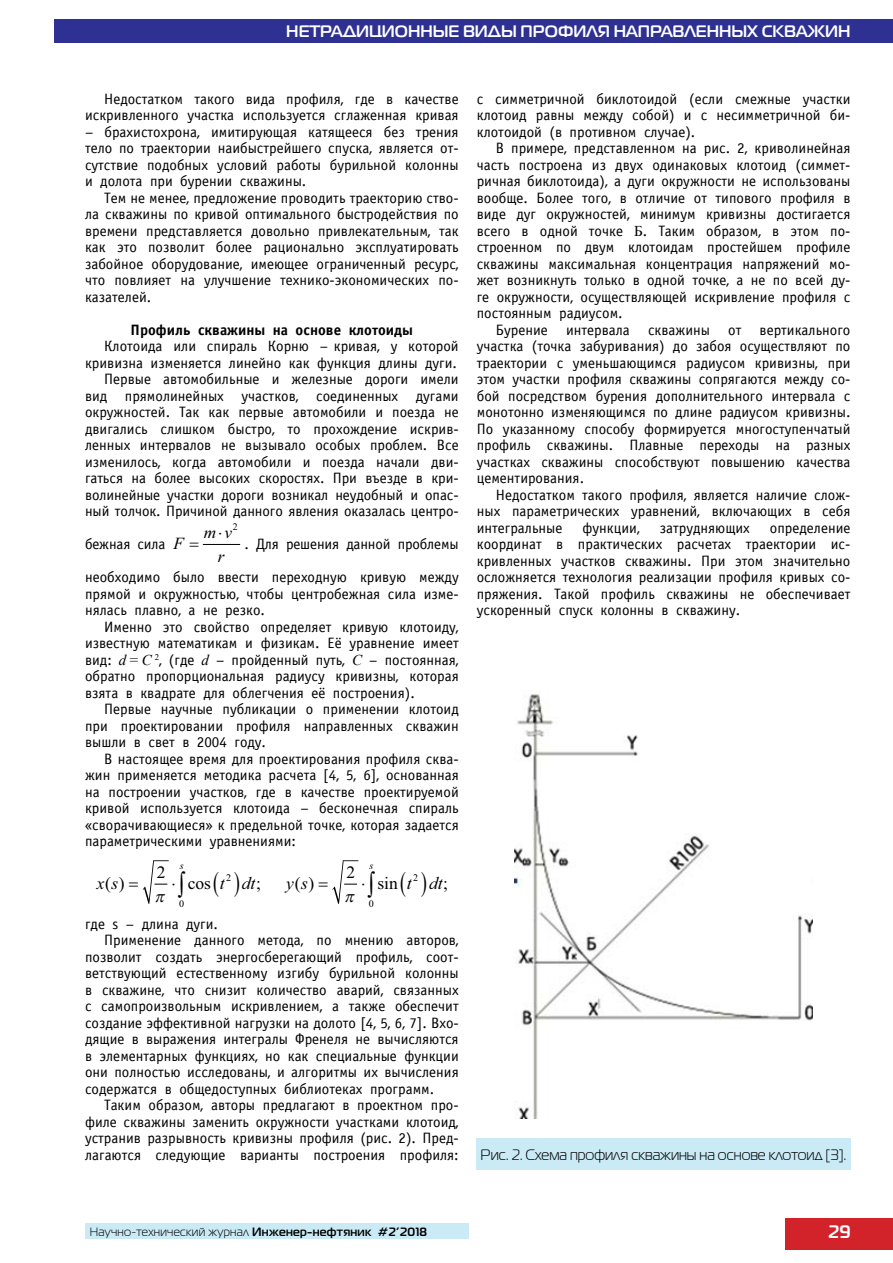
<style>
.page{position:relative;width:893px;height:1263px;background:#fff}
.page>*{position:absolute;margin:0;border:0;box-sizing:border-box;transform-origin:0 0}
.t1{font:700 18px "PT Magistral";color:#fff}
.t2{font:17.4px "Times New Roman";color:#000}
.t3{font:italic 17.4px "Times New Roman";color:#000}
.t4{font:italic 16.95px/24px "Times New Roman";color:#000;text-align:center}
.t5{font:700 16.5px "PT Magistral";color:#fff}
.t6{font:15px/16.5px "Officina Sans";color:#000;text-align:justify}
.t7{font:15px "PT Magistral";color:#000}
.t8{font:700 15px "Officina Sans";color:#000}
.t9{font:12px "PT Magistral";letter-spacing:.025em;color:#000}
.t10{font:10.05px "Times New Roman";color:#000}
.t11{font:italic 10.05px "Times New Roman";color:#000}
.t12{font:9.9px "Times New Roman";color:#000}
.s1{font-family:"Times New Roman";font-style:italic}
.s2{font-family:"Times New Roman"}
.s3{font-style:normal}
.s4{font-weight:700}
</style>
<div class="page">
<div style="left:785px;top:1218px;width:108px;height:31px;background:#d2232a"></div>
<div style="left:85px;top:1224px;width:383px;height:15px;background:#caebf5"></div>
<div style="left:54px;top:19px;width:839px;height:24px;background:#2e3092"></div>
<hr style="left:203px;top:544px;width:37px;height:1px;background:#000">
<img style="left:514px;top:690px;width:298px;height:428px">
<div style="left:476px;top:1138px;width:374px;height:31px;background:#caebf5"></div>
<svg style="left:142px;top:860px;width:27px;height:44px"></svg>
<svg style="left:332px;top:860px;width:26px;height:44px"></svg>
<p class="t5" style="left:286px;top:21px;width:47px">нетради</p>
<p class="t5" style="left:369px;top:21px;width:26px">ционн</p>
<p class="t5" style="left:433px;top:21px;width:44px">ые вид</p>
<p class="t5" style="left:501px;top:21px;width:33px">ы про</p>
<p class="t5" style="left:558px;top:21px;width:69px">филя направ</p>
<p class="t5" style="left:684px;top:21px;width:24px">ленн</p>
<p class="t5" style="left:731px;top:21px;width:44px">ых скважин</p>
<p class="t6" style="left:85px;top:91px;width:375px;text-align:right">Недостатком такого вида профиля, где в качестве искривленного участка используется сглаженная кривая</p>
<p class="t6" style="left:85px;top:124px;width:375px">– брахистохрона, имитирующая катящееся без трения тело по траектории наибыстрейшего спуска, является от&shy;сутствие подобных условий работы бурильной колонны и долота при бурении скважины.</p>
<p class="t6" style="left:85px;top:190px;width:375px;text-indent:19px">Тем не менее, предложение проводить траекторию ство&shy;ла скважины по кривой оптимального быстродействия по времени представляется довольно привлекательным, так как это позволит более рационально эксплуатировать забойное оборудование, имеющее ограниченный ресурс, что повлияет на улучшение технико-экономических по&shy;казателей.</p>
<p class="t8" style="left:131px;top:321px;width:284px">Профиль скважины на основе клотоиды</p>
<p class="t6" style="left:85px;top:338px;width:375px;text-align:right">Клотоида или спираль Корню – кривая, у которой кривизна изменяется линейно как функция длины дуги.<br>Первые автомобильные и железные дороги имели вид прямолинейных участков, соединенных дугами окружностей. Так как первые автомобили и поезда не двигались слишком быстро, то прохождение искрив&shy;ленных интервалов не вызывало особых проблем. Все изменилось, когда автомобили и поезда начали дви&shy;гаться на более высоких скоростях. При въезде в кри&shy;волинейные участки дороги возникал неудобный и опас&shy;ный толчок. Причиной данного явления оказалась центро-</p>
<p class="t6" style="left:85px;top:536px;width:82px">бежная сила</p>
<p class="t6" style="left:244px;top:536px;width:216px">. Для решения данной проблемы</p>
<p class="t6" style="left:85px;top:569px;width:375px">необходимо было ввести переходную кривую между прямой и окружностью, чтобы центробежная сила изме&shy;нялась плавно, а не резко.</p>
<p class="t6" style="left:85px;top:619px;width:375px;text-indent:19px">Именно это свойство определяет кривую клотоиду, известную математикам и физикам. Её уравнение имеет вид: <span class="s1">d</span> <span class="s2">=</span> <span class="s1">C</span> <sup>2</sup>, (где <span class="s1">d</span> – пройденный путь, <span class="s1">C</span> – постоянная, обратно пропорциональная радиусу кривизны, которая взята в квадрате для облегчения её построения).</p>
<p class="t6" style="left:85px;top:701px;width:375px;text-indent:19px">Первые научные публикации о применении клотоид при проектировании профиля направленных скважин вышли в свет в 2004 году.</p>
<p class="t6" style="left:85px;top:751px;width:375px;text-indent:19px">В настоящее время для проектирования профиля сква&shy;жин применяется методика расчета [4, 5, 6], основанная на построении участков, где в качестве проектируемой кривой используется клотоида – бесконечная спираль «сворачивающиеся» к предельной точке, которая задается параметрическими уравнениями:</p>
<p class="t12" style="left:218px;top:520px;width:21px">⋅ 2</p>
<p class="t4" style="left:173px;top:531px;width:12px">F</p>
<p class="t4" style="left:204px;top:520px;width:30px">m v r</p>
<p class="t11" style="left:180px;top:858px;width:5px">s</p>
<p class="t2" style="left:157px;top:865px;width:10px">2</p>
<p class="t10" style="left:226px;top:874px;width:7px">2</p>
<p class="t10" style="left:179px;top:900px;width:7px">0</p>
<p class="t3" style="left:97px;top:871px;width:23px">x s</p>
<p class="t3" style="left:220px;top:871px;width:43px">t dt<span class="s3">;</span></p>
<p class="t2" style="left:105px;top:876px;width:21px">( )</p>
<p class="t2" style="left:171px;top:876px;width:41px">⋅ cos</p>
<p class="t11" style="left:369px;top:858px;width:5px">s</p>
<p class="t2" style="left:346px;top:865px;width:10px">2</p>
<p class="t10" style="left:413px;top:874px;width:7px">2</p>
<p class="t10" style="left:369px;top:900px;width:7px">0</p>
<p class="t3" style="left:286px;top:871px;width:23px">y s</p>
<p class="t3" style="left:407px;top:871px;width:43px">t dt<span class="s3">;</span></p>
<p class="t2" style="left:295px;top:876px;width:21px">( )</p>
<p class="t2" style="left:361px;top:876px;width:38px">⋅ sin</p>
<p class="t6" style="left:85px;top:916px;width:134px">где s – длина дуги.</p>
<p class="t6" style="left:104px;top:932px;width:356px">Применение данного метода, по мнению авторов,</p>
<p class="t6" style="left:85px;top:949px;width:375px">позволит создать энергосберегающий профиль, соот-</p>
<p class="t6" style="left:85px;top:965px;width:375px">ветствующий естественному изгибу бурильной колонны</p>
<p class="t6" style="left:85px;top:982px;width:375px">в скважине, что снизит количество аварий, связанных</p>
<p class="t6" style="left:85px;top:998px;width:375px">с самопроизвольным искривлением, а также обеспечит</p>
<p class="t6" style="left:85px;top:1015px;width:375px">создание эффективной нагрузки на долото [4, 5, 6, 7]. Вхо-</p>
<p class="t6" style="left:85px;top:1031px;width:375px">дящие в выражения интегралы Френеля не вычисляются</p>
<p class="t6" style="left:85px;top:1048px;width:375px">в элементарных функциях, но как специальные функции</p>
<p class="t6" style="left:85px;top:1064px;width:375px">они полностью исследованы, и алгоритмы их вычисления</p>
<p class="t6" style="left:85px;top:1081px;width:351px">содержатся в общедоступных библиотеках программ.</p>
<p class="t6" style="left:104px;top:1097px;width:356px">Таким образом, авторы предлагают в проектном про-</p>
<p class="t6" style="left:85px;top:1114px;width:375px">филе скважины заменить окружности участками клотоид,</p>
<p class="t6" style="left:85px;top:1130px;width:375px">устранив разрывность кривизны профиля (рис. 2). Пред-</p>
<p class="t6" style="left:85px;top:1147px;width:375px">лагаются следующие варианты построения профиля:</p>
<p class="t6" style="left:477px;top:91px;width:375px">с симметричной биклотоидой (если смежные участки клотоид равны между собой) и с несимметричной би&shy;клотоидой (в противном случае).</p>
<p class="t6" style="left:477px;top:140px;width:375px;text-indent:19px">В примере, представленном на рис. 2, криволинейная часть построена из двух одинаковых клотоид (симмет&shy;ричная биклотоида), а дуги окружности не использованы вообще. Более того, в отличие от типового профиля в виде дуг окружностей, минимум кривизны достигается всего в одной точке <span class="s2">Б</span>. Таким образом, в этом по&shy;строенном по двум клотоидам простейшем профиле скважины максимальная концентрация напряжений мо&shy;жет возникнуть только в одной точке, а не по всей ду&shy;ге окружности, осуществляющей искривление профиля с постоянным радиусом.</p>
<p class="t6" style="left:477px;top:322px;width:375px;text-indent:19px">Бурение интервала скважины от вертикального участка (точка забуривания) до забоя осуществляют по траектории с уменьшающимся радиусом кривизны, при этом участки профиля скважины сопрягаются между со&shy;бой посредством бурения дополнительного интервала с монотонно изменяющимся по длине радиусом кривизны.<br>По указанному способу формируется многоступенчатый профиль скважины. Плавные переходы на разных участках скважины способствуют повышению качества цементирования.</p>
<p class="t6" style="left:477px;top:487px;width:375px;text-indent:19px">Недостатком такого профиля, является наличие слож&shy;ных параметрических уравнений, включающих в себя интегральные</p>
<p class="t6" style="left:583px;top:520px;width:59px">функции,</p>
<p class="t6" style="left:660px;top:520px;width:92px">затрудняющих</p>
<p class="t6" style="left:477px;top:520px;width:375px;text-indent:293px">определение координат в практических расчетах траектории ис&shy;кривленных участков скважины. При этом значительно осложняется технология реализации профиля кривых со&shy;пряжения. Такой профиль скважины не обеспечивает ускоренный спуск колонны в скважину.</p>
<p class="t7" style="left:480px;top:1146px;width:367px">Рис. 2. Схема профиля скважины на основе клотоид [3].</p>
<p class="t9" style="left:90px;top:1225px;width:339px">Научно-технический журнал <span class="s4">Инженер-нефтяник #2’2018</span></p>
<p class="t1" style="left:828px;top:1221px;width:24px">29</p>
</div>
